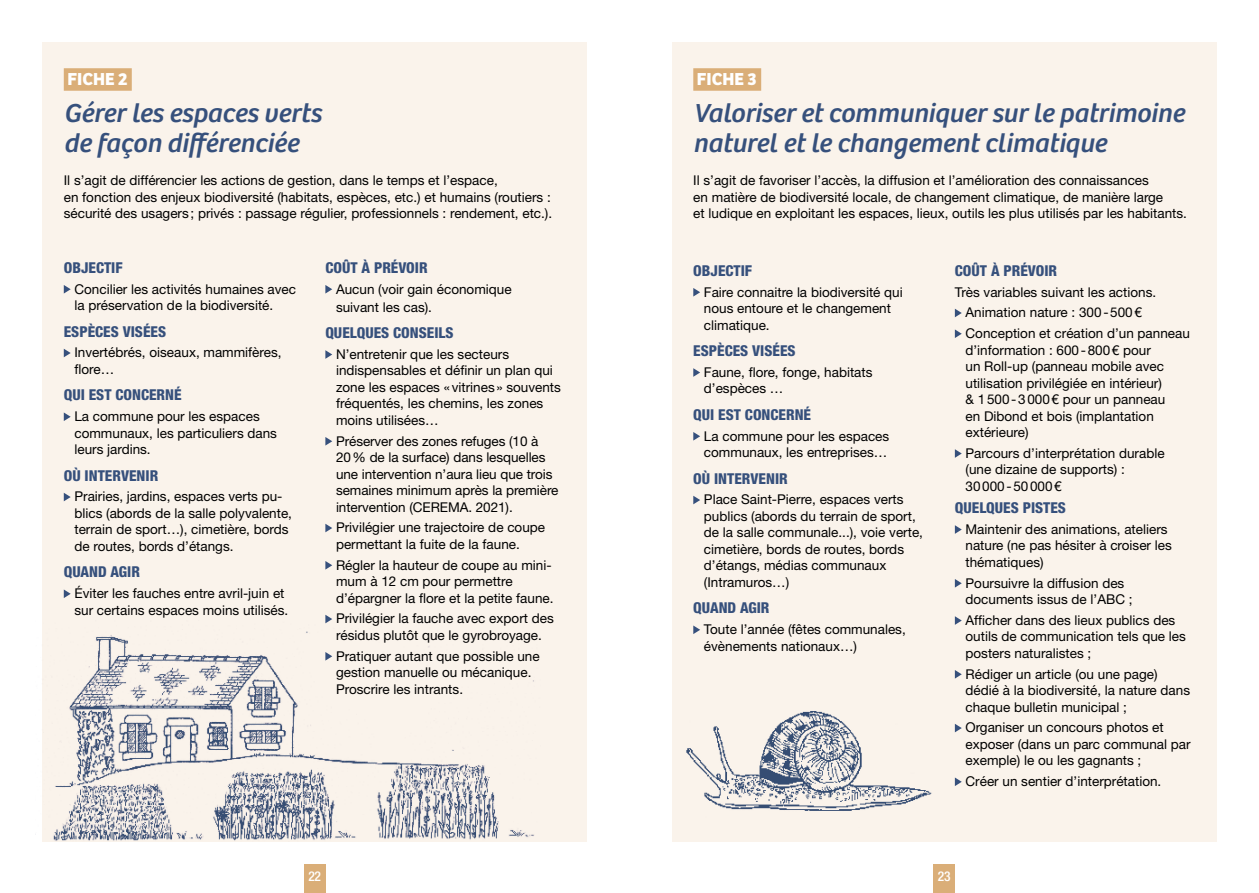
<style>
.page{position:relative;width:1259px;height:893px;background:#fff}
.page>*{position:absolute;margin:0;border:0;box-sizing:border-box;transform-origin:0 0}
.t1{font:italic 27px/30px "Bree";color:#36507c}
.t2{font:700 18px "Bree";color:#fff}
.t3{font:800 condensed 15px "Helvetica Neue LT";color:#36507c}
.t4{font:13.5px/16.5px "Helvetica Neue LT";color:#000}
.t5{font:500 condensed 13.5px "Helvetica Neue LT";color:#fff}
</style>
<div class="page">
<div style="left:43px;top:43px;width:544px;height:799px;background:#faf3eb"></div>
<div style="left:64px;top:68px;width:68px;height:23px;background:#daae78"></div>
<svg style="left:64px;top:285px;width:7px;height:9px"></svg>
<svg style="left:64px;top:349px;width:7px;height:8px"></svg>
<svg style="left:64px;top:412px;width:7px;height:9px"></svg>
<svg style="left:64px;top:493px;width:7px;height:8px"></svg>
<svg style="left:64px;top:589px;width:7px;height:9px"></svg>
<svg style="left:325px;top:285px;width:7px;height:9px"></svg>
<svg style="left:325px;top:350px;width:7px;height:9px"></svg>
<svg style="left:325px;top:437px;width:7px;height:9px"></svg>
<svg style="left:325px;top:524px;width:7px;height:8px"></svg>
<svg style="left:325px;top:561px;width:7px;height:9px"></svg>
<svg style="left:325px;top:615px;width:7px;height:6px"></svg>
<img style="left:42px;top:621px;width:492px;height:221px">
<div style="left:672px;top:43px;width:544px;height:799px;background:#faf3eb"></div>
<div style="left:693px;top:68px;width:68px;height:23px;background:#daae78"></div>
<svg style="left:693px;top:288px;width:7px;height:9px"></svg>
<svg style="left:693px;top:368px;width:7px;height:9px"></svg>
<svg style="left:693px;top:432px;width:7px;height:9px"></svg>
<svg style="left:693px;top:496px;width:7px;height:8px"></svg>
<svg style="left:693px;top:625px;width:7px;height:9px"></svg>
<svg style="left:955px;top:309px;width:6px;height:8px"></svg>
<svg style="left:955px;top:329px;width:6px;height:9px"></svg>
<svg style="left:955px;top:449px;width:6px;height:9px"></svg>
<svg style="left:955px;top:525px;width:6px;height:9px"></svg>
<svg style="left:955px;top:579px;width:6px;height:9px"></svg>
<svg style="left:955px;top:616px;width:6px;height:9px"></svg>
<svg style="left:955px;top:670px;width:6px;height:9px"></svg>
<svg style="left:955px;top:724px;width:6px;height:8px"></svg>
<svg style="left:955px;top:777px;width:6px;height:9px"></svg>
<img style="left:686px;top:711px;width:246px;height:100px">
<div style="left:304px;top:864px;width:21px;height:29px;background:#daae78"></div>
<div style="left:933px;top:864px;width:22px;height:29px;background:#daae78"></div>
<h2 class="t2" style="left:67px;top:68px;width:62px">FICHE 2</h2>
<h1 class="t1" style="left:64px;top:98px;width:259px">Gérer les espaces verts de façon différenciée</h1>
<p class="t4" style="left:64px;top:172px;width:490px">Il s’agit de différencier les actions de gestion, dans le temps et l’espace,<br>en fonction des enjeux biodiversité (habitats, espèces, etc.) et humains (routiers : sécurité des usagers; privés : passage régulier, professionnels : rendement, etc.).</p>
<p class="t3" style="left:64px;top:258px;width:60px">OBJECTIF</p>
<p class="t4" style="left:74px;top:280px;width:223px">Concilier les activités humaines avec la préservation de la biodiversité.</p>
<p class="t3" style="left:64px;top:322px;width:104px">ESPÈCES VISÉES</p>
<p class="t4" style="left:74px;top:344px;width:209px">Invertébrés, oiseaux, mammifères, flore…</p>
<p class="t3" style="left:64px;top:386px;width:119px">QUI EST CONCERNÉ</p>
<p class="t4" style="left:74px;top:408px;width:204px">La commune pour les espaces communaux, les particuliers dans leurs jardins.</p>
<p class="t3" style="left:64px;top:466px;width:96px">OÙ INTERVENIR</p>
<p class="t4" style="left:74px;top:488px;width:219px">Prairies, jardins, espaces verts pu&shy;blics (abords de la salle polyvalente, terrain de sport…), cimetière, bords de routes, bords d’étangs.</p>
<p class="t3" style="left:64px;top:563px;width:78px">QUAND AGIR</p>
<p class="t4" style="left:74px;top:585px;width:215px">Éviter les fauches entre avril-juin et sur certains espaces moins utilisés.</p>
<p class="t3" style="left:325px;top:258px;width:104px">COÛT À PRÉVOIR</p>
<p class="t4" style="left:336px;top:280px;width:177px;line-height:18px">Aucun (voir gain économique suivant les cas).</p>
<p class="t3" style="left:325px;top:323px;width:130px">QUELQUES CONSEILS</p>
<p class="t4" style="left:336px;top:346px;width:226px">N’entretenir que les secteurs indispensables et définir un plan qui zone les espaces «vitrines » souvents fréquentés, les chemins, les zones moins utilisées…</p>
<p class="t4" style="left:336px;top:432px;width:224px">Préserver des zones refuges (10 à 20% de la surface) dans lesquelles une intervention n’aura lieu que trois semaines minimum après la première intervention (CEREMA. 2021).</p>
<p class="t4" style="left:336px;top:519px;width:211px">Privilégier une trajectoire de coupe permettant la fuite de la faune.</p>
<p class="t4" style="left:336px;top:556px;width:219px">Régler la hauteur de coupe au mini&shy;mum à 12 cm pour permettre d’épargner la flore et la petite faune.</p>
<p class="t4" style="left:336px;top:610px;width:219px">Privilégier la fauche avec export des résidus plutôt que le gyrobroyage.</p>
<p class="t4" style="left:336px;top:647px;width:205px">Pratiquer autant que possible une gestion manuelle ou mécanique.<br>Proscrire les intrants.</p>
<h2 class="t2" style="left:697px;top:68px;width:62px">FICHE 3</h2>
<h1 class="t1" style="left:693px;top:98px;width:493px">Valoriser et communiquer sur le patrimoine naturel et le changement climatique</h1>
<p class="t4" style="left:693px;top:172px;width:495px">Il s’agit de favoriser l’accès, la diffusion et l’amélioration des connaissances<br>en matière de biodiversité locale, de changement climatique, de manière large<br>et ludique en exploitant les espaces, lieux, outils les plus utilisés par les habitants.</p>
<p class="t3" style="left:693px;top:261px;width:60px">OBJECTIF</p>
<p class="t4" style="left:704px;top:283px;width:200px">Faire connaitre la biodiversité qui nous entoure et le changement climatique.</p>
<p class="t3" style="left:693px;top:341px;width:104px">ESPÈCES VISÉES</p>
<p class="t4" style="left:704px;top:364px;width:170px">Faune, flore, fonge, habitats d’espèces …</p>
<p class="t3" style="left:693px;top:405px;width:119px">QUI EST CONCERNÉ</p>
<p class="t4" style="left:704px;top:427px;width:187px">La commune pour les espaces communaux, les entreprises…</p>
<p class="t3" style="left:693px;top:469px;width:96px">OÙ INTERVENIR</p>
<p class="t4" style="left:704px;top:491px;width:221px">Place Saint-Pierre, espaces verts publics (abords du terrain de sport, de la salle communale...), voie verte, cimetière, bords de routes, bords d’étangs, médias communaux (Intramuros…)</p>
<p class="t3" style="left:693px;top:599px;width:78px">QUAND AGIR</p>
<p class="t4" style="left:704px;top:621px;width:203px">Toute l’année (fêtes communales, évènements nationaux…)</p>
<p class="t3" style="left:955px;top:261px;width:104px">COÛT À PRÉVOIR</p>
<p class="t4" style="left:965px;top:281px;width:226px;line-height:20.7px;text-indent:-11px">Très variables suivant les actions.<br>Animation nature : 300-500€<br>Conception et création d’un panneau</p>
<p class="t4" style="left:965px;top:341px;width:201px">d’information : 600-800€ pour un Roll-up (panneau mobile avec utilisation privilégiée en intérieur) &amp; 1500-3000€ pour un panneau en Dibond et bois (implantation extérieure)</p>
<p class="t4" style="left:965px;top:445px;width:201px">Parcours d’interprétation durable (une dizaine de supports) :<br>30000-50000€</p>
<p class="t3" style="left:955px;top:498px;width:113px">QUELQUES PISTES</p>
<p class="t4" style="left:965px;top:521px;width:208px">Maintenir des animations, ateliers nature (ne pas hésiter à croiser les thématiques)</p>
<p class="t4" style="left:965px;top:574px;width:169px">Poursuivre la diffusion des documents issus de l’ABC ;</p>
<p class="t4" style="left:965px;top:612px;width:222px">Afficher dans des lieux publics des outils de communication tels que les posters naturalistes ;</p>
<p class="t4" style="left:965px;top:665px;width:226px">Rédiger un article (ou une page) dédié à la biodiversité, la nature dans chaque bulletin municipal ;</p>
<p class="t4" style="left:965px;top:719px;width:227px">Organiser un concours photos et exposer (dans un parc communal par exemple) le ou les gagnants ;</p>
<p class="t4" style="left:965px;top:773px;width:197px">Créer un sentier d’interprétation.</p>
<p class="t5" style="left:308px;top:868px;width:14px">22</p>
<p class="t5" style="left:938px;top:868px;width:14px">23</p>
</div>
